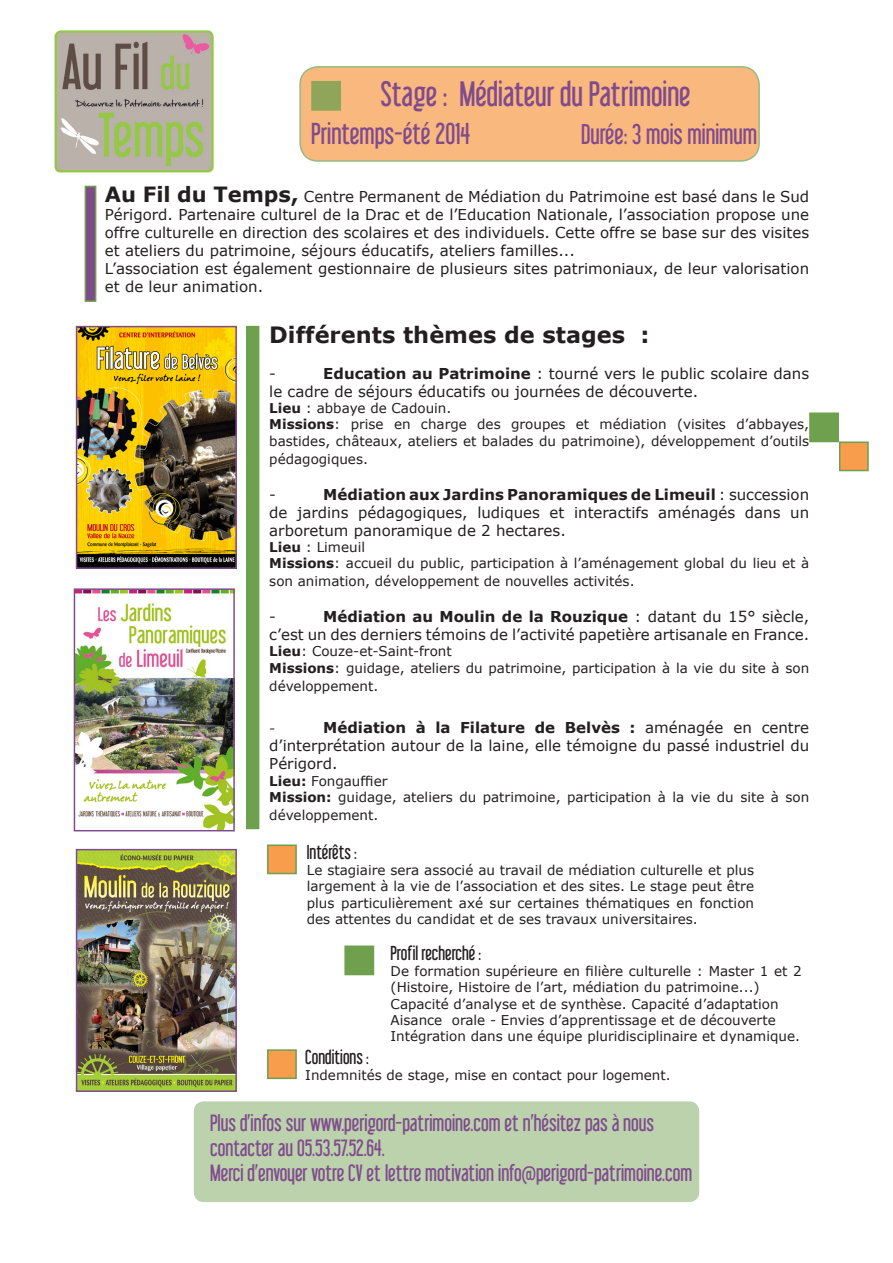
<style>
.page{position:relative;width:893px;height:1263px;background:#fff}
.page>*{position:absolute;margin:0;border:0;box-sizing:border-box;transform-origin:0 0}
.t1{font:31.5px "Libel Suit";color:#804b8d}
.t2{font:27px "Libel Suit";color:#804b8d}
.t3{font:25.5px "Libel Suit";color:#804b8d}
.t4{font:700 22.5px "Verdana";color:#231f20}
.t5{font:21px/25.2px "Libel Suit";color:#804b8d}
.t6{font:18px "Libel Suit";color:#231f20}
.t7{font:17.85px "Minion Pro";color:#231f20}
.t8{font:15px/18px "Verdana";color:#231f20;text-align:justify}
.t9{font:13.5px/16.2px "Verdana";color:#231f20}
.s1{font-weight:700;font-size:21px}
.s2{font-weight:700}
</style>
<div class="page">
<div style="left:195px;top:1103px;width:503px;height:97px;background:#bbd2ac;border-radius:9px"></div>
<div style="left:194px;top:1101px;width:505px;height:101px;border:3px solid #6ea04e;border-radius:9px"></div>
<div style="left:85px;top:186px;width:11px;height:116px;background:#804b8d;border:2px solid #6ea04e"></div>
<div style="left:246px;top:326px;width:13px;height:503px;background:#6ea04e"></div>
<div style="left:809px;top:412px;width:30px;height:30px;background:#6ea04e;border:2px solid #6ea04e"></div>
<div style="left:839px;top:441px;width:30px;height:30px;background:#f89d4c;border:2px solid #6ea04e"></div>
<div style="left:267px;top:1049px;width:30px;height:30px;background:#f89d4c;border:2px solid #6ea04e"></div>
<div style="left:300px;top:67px;width:459px;height:94px;background:#f9b87e;border-radius:18px"></div>
<div style="left:299px;top:66px;width:461px;height:96px;border:2px solid #6ea04e;border-radius:18px"></div>
<div style="left:311px;top:81px;width:30px;height:30px;background:#8fa559;border:2px solid #6ea04e"></div>
<div style="left:267px;top:844px;width:30px;height:30px;background:#f89d4c;border:2px solid #6ea04e"></div>
<div style="left:344px;top:945px;width:30px;height:30px;background:#6ea04e;border:2px solid #6ea04e"></div>
<img style="left:78px;top:328px;width:157px;height:239px">
<div style="left:76px;top:326px;width:161px;height:243px;border:1px solid #804b8d"></div>
<img style="left:76px;top:590px;width:157px;height:239px">
<div style="left:74px;top:588px;width:161px;height:243px;border:1px solid #804b8d"></div>
<img style="left:78px;top:851px;width:157px;height:239px">
<div style="left:76px;top:849px;width:161px;height:243px;border:1px solid #804b8d"></div>
<img style="left:54px;top:30px;width:160px;height:142px">
<p class="t1" style="left:380px;top:75px;width:312px">Stage : Médiateur du Patrimoine</p>
<p class="t2" style="left:311px;top:117px;width:161px">Printemps-été 2014</p>
<p class="t3" style="left:581px;top:119px;width:178px">Durée: 3 mois minimum</p>
<p class="t8" style="left:105px;top:187px;width:706px"><span class="s1">Au Fil du Temps,</span> Centre Permanent de Médiation du Patrimoine est basé dans le Sud Périgord. Partenaire culturel de la Drac et de l’Education Nationale, l’association propose une offre culturelle en direction des scolaires et des individuels. Cette offre se base sur des visites et ateliers du patrimoine, séjours éducatifs, ateliers familles...</p>
<p class="t8" style="left:105px;top:259px;width:706px">L’association est également gestionnaire de plusieurs sites patrimoniaux, de leur valorisation et de leur animation.</p>
<p class="t4" style="left:269px;top:319px;width:382px">Différents thèmes de stages :</p>
<p class="t8" style="left:269px;top:364px;width:8px">-</p>
<p class="t8" style="left:269px;top:364px;width:541px;text-indent:54px"><span class="s2">Education au Patrimoine</span> : tourné vers le public scolaire dans le cadre de séjours éducatifs ou journées de découverte.</p>
<p class="t9" style="left:269px;top:400px;width:184px"><span class="s2">Lieu</span> : abbaye de Cadouin.</p>
<p class="t9" style="left:269px;top:416px;width:541px"><span class="s2">Missions</span>: prise en charge des groupes et médiation (visites d’abbayes, bastides, châteaux, ateliers et balades du patrimoine), développement d’outils</p>
<p class="t9" style="left:269px;top:450px;width:100px">pédagogiques.</p>
<p class="t8" style="left:269px;top:485px;width:8px">-</p>
<p class="t8" style="left:269px;top:485px;width:541px;text-indent:54px"><span class="s2">Médiation aux Jardins Panoramiques de Limeuil</span> : succession de jardins pédagogiques, ludiques et interactifs aménagés dans un arboretum panoramique de 2 hectares.</p>
<p class="t9" style="left:269px;top:539px;width:97px"><span class="s2">Lieu</span> : Limeuil</p>
<p class="t9" style="left:269px;top:554px;width:541px;line-height:18px"><span class="s2">Missions</span>: accueil du public, participation à l’aménagement global du lieu et à son animation, développement de nouvelles activités.</p>
<p class="t8" style="left:269px;top:607px;width:8px">-</p>
<p class="t8" style="left:269px;top:607px;width:541px;text-align:right"><span class="s2">Médiation au Moulin de la Rouzique</span> : datant du 15° siècle,<br>c’est un des derniers témoins de l’activité papetière artisanale en France.</p>
<p class="t9" style="left:269px;top:643px;width:184px"><span class="s2">Lieu</span>: Couze-et-Saint-front</p>
<p class="t9" style="left:269px;top:658px;width:541px;line-height:18px"><span class="s2">Missions</span>: guidage, ateliers du patrimoine, participation à la vie du site à son développement.</p>
<p class="t7" style="left:269px;top:716px;width:8px">-</p>
<p class="t8" style="left:269px;top:719px;width:541px;text-indent:54px"><span class="s2">Médiation à la Filature de Belvès :</span> aménagée en centre d’interprétation autour de la laine, elle témoigne du passé industriel du Périgord.</p>
<p class="t9" style="left:269px;top:772px;width:120px"><span class="s2">Lieu:</span> Fongauffier</p>
<p class="t9" style="left:269px;top:788px;width:541px;line-height:18px"><span class="s2">Mission:</span> guidage, ateliers du patrimoine, participation à la vie du site à son développement.</p>
<p class="t6" style="left:307px;top:841px;width:52px">Intérêts :</p>
<p class="t9" style="left:307px;top:862px;width:449px;text-align:justify">Le stagiaire sera associé au travail de médiation culturelle et plus largement à la vie de l’association et des sites. Le stage peut être plus particulièrement axé sur certaines thématiques en fonction des attentes du candidat et de ses travaux universitaires.</p>
<p class="t6" style="left:391px;top:942px;width:92px">Profil recherché :</p>
<p class="t9" style="left:391px;top:963px;width:413px">De formation supérieure en filière culturelle : Master 1 et 2 (Histoire, Histoire de l’art, médiation du patrimoine...)</p>
<p class="t9" style="left:391px;top:995px;width:389px">Capacité d’analyse et de synthèse. Capacité d’adaptation</p>
<p class="t9" style="left:391px;top:1011px;width:387px">Aisance orale - Envies d’apprentissage et de découverte</p>
<p class="t9" style="left:391px;top:1028px;width:411px">Intégration dans une équipe pluridisciplinaire et dynamique.</p>
<p class="t6" style="left:305px;top:1046px;width:65px">Conditions :</p>
<p class="t9" style="left:305px;top:1067px;width:367px">Indemnités de stage, mise en contact pour logement.</p>
<p class="t5" style="left:210px;top:1110px;width:446px">Plus d’infos sur www.perigord-patrimoine.com et n’hésitez pas à nous contacter au 05.53.57.52.64.</p>
<p class="t5" style="left:210px;top:1160px;width:483px">Merci d’envoyer votre CV et lettre motivation info@perigord-patrimoine.com</p>
</div>
